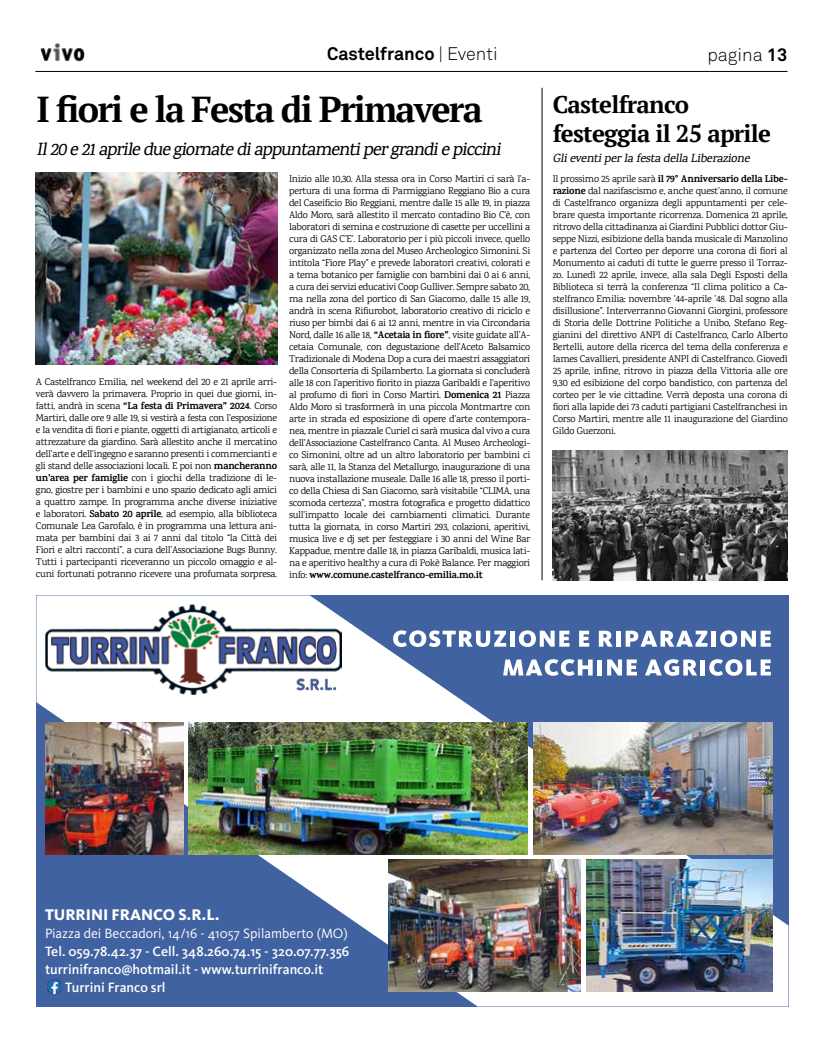
<style>
.page{position:relative;width:823px;height:1049px;background:#fff}
.page>*{position:absolute;margin:0;border:0;box-sizing:border-box;transform-origin:0 0}
.t1{font:700 36px "PT Serif";letter-spacing:-.05em;color:#000}
.t2{font:700 24px/28.8px "PT Serif";letter-spacing:-.03em;color:#000}
.t3{font:italic 500 18px "Karma";color:#000}
.t4{font:700 18px "Akkurat";color:#000}
.t5{font:300 18px "Akkurat";color:#000}
.t6{font:800 16px "Kievit Pro";color:#fff}
.t7{font:500 14px "Kievit Pro";color:#fff}
.t8{font:14px "Kievit Pro";color:#fff}
.t9{font:italic 500 12px "Karma";color:#000}
.t10{font:10px/12px "Karma";letter-spacing:-.025em;color:#000;text-align:justify}
.s1{font-weight:300}
.s2{font-weight:700}
</style>
<div class="page">
<img style="left:40px;top:43px;width:45px;height:19px">
<hr style="left:35px;top:71px;width:752px;height:1px;background:#000">
<img style="left:36px;top:172px;width:241px;height:193px">
<hr style="left:541px;top:88px;width:1px;height:492px;background:#000">
<img style="left:552px;top:451px;width:235px;height:129px">
<svg style="left:36px;top:595px;width:752px;height:411px;fill:#4162a0"></svg>
<img style="left:45px;top:605px;width:296px;height:89px">
<img style="left:189px;top:722px;width:338px;height:132px">
<img style="left:47px;top:979px;width:14px;height:15px">
<img style="left:533px;top:722px;width:238px;height:132px">
<img style="left:388px;top:860px;width:192px;height:132px">
<img style="left:585px;top:860px;width:186px;height:132px">
<img style="left:45px;top:722px;width:138px;height:132px">
<svg style="left:393px;top:630px;width:113px;height:17px"></svg>
<div style="left:509px;top:631px;width:5px;height:16px;background:#fff"></div>
<svg style="left:518px;top:630px;width:51px;height:17px"></svg>
<svg style="left:578px;top:631px;width:11px;height:16px"></svg>
<svg style="left:598px;top:631px;width:14px;height:16px"></svg>
<div style="left:615px;top:631px;width:5px;height:16px;background:#fff"></div>
<svg style="left:625px;top:631px;width:82px;height:16px"></svg>
<hr style="left:711px;top:631px;width:4px;height:16px;background:#fff">
<svg style="left:719px;top:630px;width:51px;height:17px"></svg>
<svg style="left:503px;top:659px;width:89px;height:17px"></svg>
<hr style="left:597px;top:659px;width:4px;height:16px;background:#fff">
<svg style="left:606px;top:659px;width:30px;height:16px"></svg>
<svg style="left:644px;top:659px;width:52px;height:17px"></svg>
<hr style="left:700px;top:659px;width:4px;height:16px;background:#fff">
<svg style="left:708px;top:659px;width:62px;height:17px"></svg>
<h3 class="t4" style="left:327px;top:42px;width:172px">Castelfranco <span class="s1">| Eventi</span></h3>
<h1 class="t1" style="left:36px;top:86px;width:447px">I fiori e la Festa di Primavera</h1>
<h3 class="t3" style="left:36px;top:138px;width:470px">Il20e21aprileduegiornatediappuntamentipergrandiepiccini</h3>
<p class="t10" style="left:36px;top:376px;width:242px">A Castelfranco Emilia, nel weekend del 20 e 21 aprile arri&shy;verà davvero la primavera. Proprio in quei due giorni, in&shy;fatti, andrà in scena <span class="s2">“La festa di Primavera” 2024</span>. Corso Martiri, dalle ore 9 alle 19, si vestirà a festa con l’esposizione e la vendita di fiori e piante, oggetti di artigianato, articoli e attrezzature da giardino. Sarà allestito anche il mercatino dell’arte e dell’ingegno e saranno presenti i commercianti e gli stand delle associazioni locali. E poi non <span class="s2">mancheranno un’area per famiglie</span> con i giochi della tradizione di le&shy;gno, giostre per i bambini e uno spazio dedicato agli amici a quattro zampe. In programma anche diverse iniziative e laboratori. <span class="s2">Sabato 20 aprile</span>, ad esempio, alla biblioteca Comunale Lea Garofalo, è in programma una lettura ani&shy;mata per bambini dai 3 ai 7 anni dal titolo “la Città dei Fiori e altri racconti”, a cura dell’Associazione Bugs Bunny.<br>Tutti i partecipanti riceveranno un piccolo omaggio e al&shy;cuni fortunati potranno ricevere una profumata sorpresa.</p>
<p class="t10" style="left:289px;top:172px;width:242px">Inizio alle 10,30. Alla stessa ora in Corso Martiri ci sarà l’a&shy;pertura di una forma di Parmiggiano Reggiano Bio a cura del Caseificio Bio Reggiani, mentre dalle 15 alle 19, in piazza Aldo Moro, sarà allestito il mercato contadino Bio C’è, con laboratori di semina e costruzione di casette per uccellini a cura di GAS C’E’. Laboratorio per i più piccoli invece, quello organizzato nella zona del Museo Archeologico Simonini. Si intitola “Fiore Play” e prevede laboratori creativi, colorati e a tema botanico per famiglie con bambini dai 0 ai 6 anni, a cura dei servizi educativi Coop Gulliver. Sempre sabato 20, ma nella zona del portico di San Giacomo, dalle 15 alle 19, andrà in scena Rifiurobot, laboratorio creativo di riciclo e riuso per bimbi dai 6 ai 12 anni, mentre in via Circondaria Nord, dalle 16 alle 18, <span class="s2">“Acetaia in fiore”</span>, visite guidate all’A&shy;cetaia Comunale, con degustazione dell’Aceto Balsamico Tradizionale di Modena Dop a cura dei maestri assaggiatori della Consorteria di Spilamberto. La giornata si concluderà alle 18 con l’aperitivo fiorito in piazza Garibaldi e l’aperitivo al profumo di fiori in Corso Martiri. <span class="s2">Domenica 21</span> Piazza Aldo Moro si trasformerà in una piccola Montmartre con arte in strada ed esposizione di opere d’arte contempora&shy;nea, mentre in piazzale Curiel ci sarà musica dal vivo a cura dell’Associazione Castelfranco Canta. Al Museo Archeologi&shy;co Simonini, oltre ad un altro laboratorio per bambini ci sarà, alle 11, la Stanza del Metallurgo, inaugurazione di una nuova installazione museale. Dalle 16 alle 18, presso il porti&shy;co della Chiesa di San Giacomo, sarà visitabile “CLIMA, una scomoda certezza”, mostra fotografica e progetto didattico sull’impatto locale dei cambiamenti climatici. Durante tutta la giornata, in corso Martiri 293, colazioni, aperitivi, musica live e dj set per festeggiare i 30 anni del Wine Bar Kappadue, mentre dalle 18, in piazza Garibaldi, musica lati&shy;na e aperitivo healthy a cura di Pokè Balance. Per maggiori info: <span class="s2">www.comune.castelfranco-emilia.mo.it</span></p>
<h3 class="t5" style="left:707px;top:44px;width:82px">pagina <span class="s2">13</span></h3>
<h2 class="t2" style="left:552px;top:90px;width:220px">Castelfranco festeggia il 25 aprile</h2>
<p class="t9" style="left:552px;top:151px;width:201px">Glieventiperla festa della Liberazione</p>
<p class="t10" style="left:552px;top:173px;width:236px">Il prossimo 25 aprile sarà <span class="s2">il 79° Anniversario della Libe&shy;razione</span> dal nazifascismo e, anche quest’anno, il comune di Castelfranco organizza degli appuntamenti per cele&shy;brare questa importante ricorrenza. Domenica 21 aprile, ritrovo della cittadinanza ai Giardini Pubblici dottor Giu&shy;seppe Nizzi, esibizione della banda musicale di Manzolino e partenza del Corteo per deporre una corona di fiori al Monumento ai caduti di tutte le guerre presso il Torraz&shy;zo. Lunedì 22 aprile, invece, alla sala Degli Esposti della Biblioteca si terrà la conferenza “Il clima politico a Ca&shy;stelfranco Emilia: novembre ’44-aprile ’48. Dal sogno alla disillusione”. Interverranno Giovanni Giorgini, professore di Storia delle Dottrine Politiche a Unibo, Stefano Reg&shy;gianini del direttivo ANPI di Castelfranco, Carlo Alberto Bertelli, autore della ricerca del tema della conferenza e Iames Cavallieri, presidente ANPI di Castelfranco. Giovedì 25 aprile, infine, ritrovo in piazza della Vittoria alle ore 9,30 ed esibizione del corpo bandistico, con partenza del corteo per le vie cittadine. Verrà deposta una corona di fiori alla lapide dei 73 caduti partigiani Castelfranchesi in Corso Martiri, mentre alle 11 inaugurazione del Giardino Gildo Guerzoni.</p>
<h3 class="t6" style="left:45px;top:905px;width:176px">TURRINI FRANCO S.R.L.</h3>
<h3 class="t8" style="left:45px;top:924px;width:304px">Piazza dei Beccadori, 14/16 - 41057 Spilamberto (MO)</h3>
<h3 class="t7" style="left:45px;top:942px;width:305px">Tel. 059.78.42.37 - Cell. 348.260.74.15 - 320.07.77.356</h3>
<h3 class="t7" style="left:45px;top:960px;width:280px">turrinifranco@hotmail.it - www.turrinifranco.it</h3>
<h3 class="t7" style="left:65px;top:978px;width:102px">Turrini Franco srl</h3>
</div>
